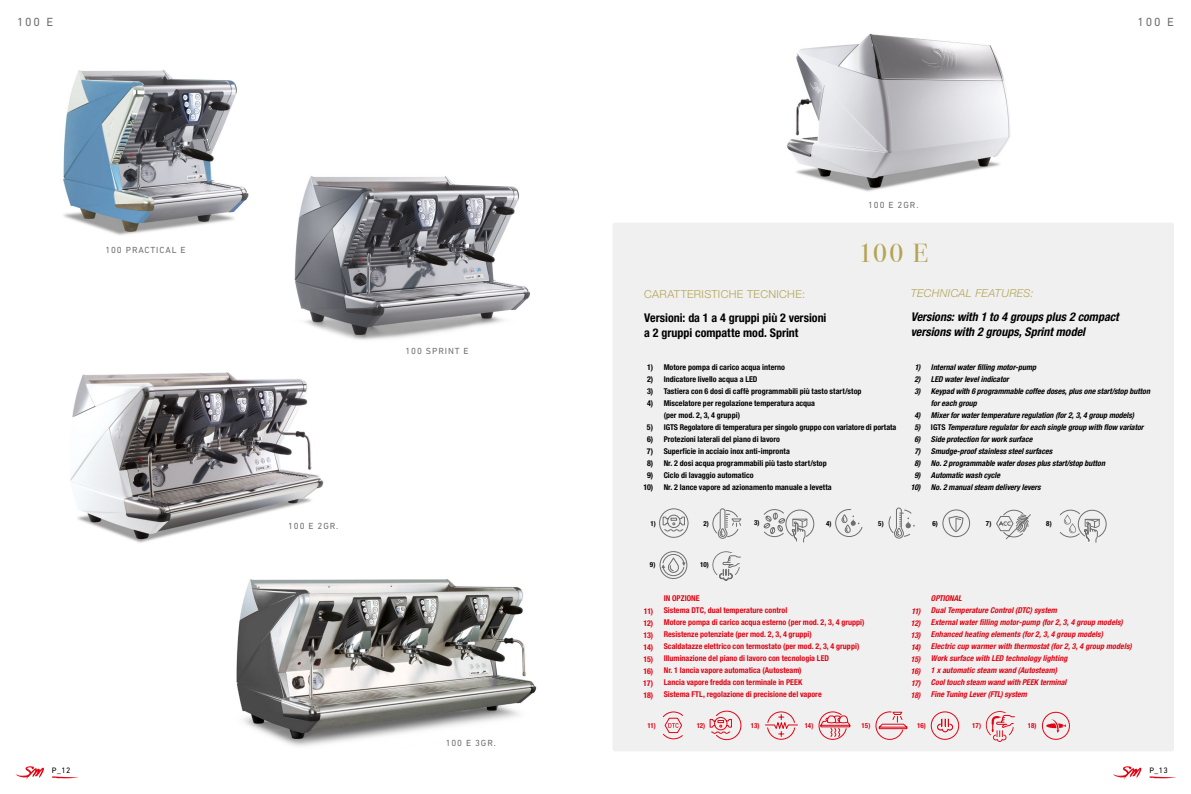
<style>
.page{position:relative;width:1191px;height:794px;background:#fff}
.page>*{position:absolute;margin:0;border:0;box-sizing:border-box;transform-origin:0 0}
.t1{font:26px "Bodoni Svty Two ITCTT";color:#b3a353}
.t2{font:italic 700 condensed 12px/15px "Helvetica Neue LT Pro";color:#000}
.t3{font:700 condensed 12px/15px "Helvetica Neue LT Pro";color:#000}
.t4{font:12px "DIN Next LT Pro";letter-spacing:.15em;color:#6f6f6f}
.t5{font:300 11px "Helvetica Neue LT Pro";letter-spacing:.03em;color:#b3a353}
.t6{font:italic 300 11px "Helvetica Neue LT Pro";letter-spacing:.025em;color:#b3a353}
.t7{font:9px "DIN Next LT Pro";letter-spacing:.1em;color:#6f6f6f}
.t8{font:700 condensed 8px/12px "Helvetica Neue LT Pro";letter-spacing:.005em;color:#000;text-align:justify}
.t9{font:italic 700 condensed 8px/12px "Helvetica Neue LT Pro";color:#000;text-align:justify}
.t10{font:700 condensed 8px/12px "Helvetica Neue LT Pro";letter-spacing:.005em;color:#e30413;text-align:justify}
.t11{font:italic 700 condensed 8px/12px "Helvetica Neue LT Pro";letter-spacing:.005em;color:#e30413;text-align:justify}
.t12{font:8px "DIN Next LT Pro";color:#000}
.t13{font:700 condensed 7px "Helvetica Neue LT Pro";letter-spacing:-.025em;color:#e30413}
.t14{font:700 condensed 7px "Helvetica Neue LT Pro";color:#000}
.s1{font-style:normal}
</style>
<div class="page">
<div style="left:612px;top:223px;width:562px;height:528px;background:#f0f0f0;border-radius:3px"></div>
<svg style="left:659px;top:508px;width:29px;height:30px"></svg>
<svg style="left:763px;top:509px;width:51px;height:33px"></svg>
<svg style="left:1059px;top:510px;width:47px;height:33px"></svg>
<svg style="left:942px;top:509px;width:28px;height:28px"></svg>
<svg style="left:712px;top:508px;width:29px;height:31px"></svg>
<svg style="left:996px;top:510px;width:35px;height:29px"></svg>
<svg style="left:835px;top:509px;width:27px;height:28px"></svg>
<svg style="left:888px;top:507px;width:26px;height:31px"></svg>
<div style="left:659px;top:551px;width:28px;height:28px;border:1px solid #6f6f6f;border-radius:50%"></div>
<svg style="left:661px;top:553px;width:24px;height:23px"></svg>
<svg style="left:663px;top:711px;width:20px;height:28px"></svg>
<svg style="left:765px;top:711px;width:33px;height:28px"></svg>
<svg style="left:709px;top:710px;width:32px;height:30px"></svg>
<svg style="left:937px;top:718px;width:16px;height:14px"></svg>
<div style="left:930px;top:711px;width:29px;height:29px;border:1px solid #e30413;border-radius:50%"></div>
<svg style="left:875px;top:711px;width:32px;height:29px"></svg>
<svg style="left:818px;top:711px;width:32px;height:29px"></svg>
<svg style="left:712px;top:551px;width:29px;height:29px"></svg>
<svg style="left:985px;top:711px;width:30px;height:31px"></svg>
<div style="left:1042px;top:712px;width:27px;height:28px;border:1px solid #e30413;border-radius:50%"></div>
<svg style="left:1046px;top:719px;width:19px;height:14px"></svg>
<img style="left:294px;top:176px;width:236px;height:164px">
<img style="left:63px;top:70px;width:186px;height:165px">
<img style="left:70px;top:372px;width:254px;height:171px">
<img style="left:236px;top:579px;width:301px;height:167px">
<img style="left:787px;top:33px;width:223px;height:159px">
<svg style="left:15px;top:766px;width:29px;height:14px"></svg>
<svg style="left:52px;top:776px;width:26px;height:2px"></svg>
<svg style="left:1113px;top:766px;width:28px;height:14px"></svg>
<svg style="left:1149px;top:776px;width:26px;height:2px"></svg>
<h2 class="t4" style="left:17px;top:15px;width:38px">100 E</h2>
<h2 class="t4" style="left:1137px;top:15px;width:38px">100 E</h2>
<p class="t7" style="left:105px;top:244px;width:82px">100 PRACTICAL E</p>
<p class="t7" style="left:288px;top:520px;width:52px">100 E 2GR.</p>
<p class="t7" style="left:405px;top:346px;width:65px">100 SPRINT E</p>
<p class="t7" style="left:446px;top:738px;width:52px">100 E 3GR.</p>
<p class="t7" style="left:868px;top:200px;width:52px">100 E 2GR.</p>
<h1 class="t1" style="left:858px;top:232px;width:71px">100 E</h1>
<h3 class="t5" style="left:644px;top:287px;width:162px">CARATTERISTICHE TECNICHE:</h3>
<h2 class="t3" style="left:644px;top:310px;width:184px">Versioni: da 1 a 4 gruppi più 2 versioni a 2 gruppi compatte mod. Sprint</h2>
<p class="t8" style="left:647px;top:361px;width:8px">1)<br>2)<br>3)<br>4)</p>
<p class="t8" style="left:643px;top:421px;width:11px;text-align:center">5)<br>6)<br>7)<br>8)<br>9)<br>10)</p>
<p class="t8" style="left:663px;top:361px;width:234px;text-align:left">Motore pompa di carico acqua interno<br>Indicatore livello acqua a LED<br>Tastiera con 6 dosi di caffè programmabili più tasto start/stop Miscelatore per regolazione temperatura acqua<br>(per mod. 2, 3, 4 gruppi)<br>IGTS Regolatore di temperatura per singolo gruppo con variatore di portata Protezioni laterali del piano di lavoro<br>Superficie in acciaio inox anti-impronta<br>Nr. 2 dosi acqua programmabili più tasto start/stop<br>Ciclo di lavaggio automatico<br>Nr. 2 lance vapore ad azionamento manuale a levetta</p>
<h3 class="t6" style="left:910px;top:287px;width:124px">TECHNICAL FEATURES:</h3>
<h2 class="t2" style="left:910px;top:309px;width:209px">Versions: with 1 to 4 groups plus 2 compact versions with 2 groups, Sprint model</h2>
<p class="t9" style="left:914px;top:361px;width:8px">1)<br>2)<br>3)</p>
<p class="t9" style="left:910px;top:409px;width:11px;text-align:center">4)<br>5)<br>6)<br>7)<br>8)<br>9)<br>10)</p>
<p class="t9" style="left:931px;top:361px;width:220px;text-align:left">Internal water filling motor-pump<br>LED water level indicator<br>Keypad with 6 programmable coffee doses, plus one start/stop button for each group<br>Mixer for water temperature regulation (for 2, 3, 4 group models)<br><span class="s1">IGTS</span> Temperature regulator for each single group with flow variator Side protection for work surface<br>Smudge-proof stainless steel surfaces<br>No. 2 programmable water doses plus start/stop button<br>Automatic wash cycle<br>No. 2 manual steam delivery levers</p>
<p class="t14" style="left:650px;top:519px;width:7px">1)</p>
<p class="t14" style="left:703px;top:519px;width:7px">2)</p>
<p class="t14" style="left:754px;top:518px;width:7px">3)</p>
<p class="t14" style="left:826px;top:519px;width:7px">4)</p>
<p class="t14" style="left:878px;top:519px;width:7px">5)</p>
<p class="t14" style="left:932px;top:519px;width:7px">6)</p>
<p class="t14" style="left:986px;top:519px;width:7px">7)</p>
<p class="t14" style="left:1046px;top:519px;width:7px">8)</p>
<p class="t14" style="left:650px;top:560px;width:7px">9)</p>
<p class="t14" style="left:700px;top:560px;width:10px">10)</p>
<p class="t10" style="left:643px;top:605px;width:12px">11)<br>12)<br>13)<br>14)<br>15)<br>16)<br>17)<br>18)</p>
<p class="t10" style="left:663px;top:592px;width:202px;text-align:left">IN OPZIONE<br>Sistema DTC, dual temperature control<br>Motore pompa di carico acqua esterno (per mod. 2, 3, 4 gruppi)<br>Resistenze potenziate (per mod. 2, 3, 4 gruppi)<br>Scaldatazze elettrico con termostato (per mod. 2, 3, 4 gruppi)<br>Illuminazione del piano di lavoro con tecnologia LED<br>Nr. 1 lancia vapore automatica (Autosteam)<br>Lancia vapore fredda con terminale in PEEK<br>Sistema FTL, regolazione di precisione del vapore</p>
<p class="t11" style="left:910px;top:605px;width:11px">11)<br>12)<br>13)<br>14)<br>15)<br>16)<br>17)<br>18)</p>
<p class="t11" style="left:931px;top:592px;width:202px;text-align:left">OPTIONAL<br>Dual Temperature Control (DTC) system<br>External water filling motor-pump (for 2, 3, 4 group models)<br>Enhanced heating elements (for 2, 3, 4 group models)<br>Electric cup warmer with thermostat (for 2, 3, 4 group models)<br>Work surface with LED technology lighting<br>1 x automatic steam wand (Autosteam)<br>Cool touch steam wand with PEEK terminal<br>Fine Tuning Lever (FTL) system</p>
<p class="t13" style="left:647px;top:721px;width:10px">11)</p>
<p class="t13" style="left:696px;top:721px;width:10px">12)</p>
<p class="t13" style="left:751px;top:721px;width:10px">13)</p>
<p class="t13" style="left:804px;top:721px;width:10px">14)</p>
<p class="t13" style="left:861px;top:721px;width:10px">15)</p>
<p class="t13" style="left:917px;top:721px;width:10px">16)</p>
<p class="t13" style="left:972px;top:721px;width:10px">17)</p>
<p class="t13" style="left:1028px;top:721px;width:10px">18)</p>
<p class="t12" style="left:52px;top:765px;width:20px">P_12</p>
<p class="t12" style="left:1149px;top:765px;width:20px">P_13</p>
</div>
